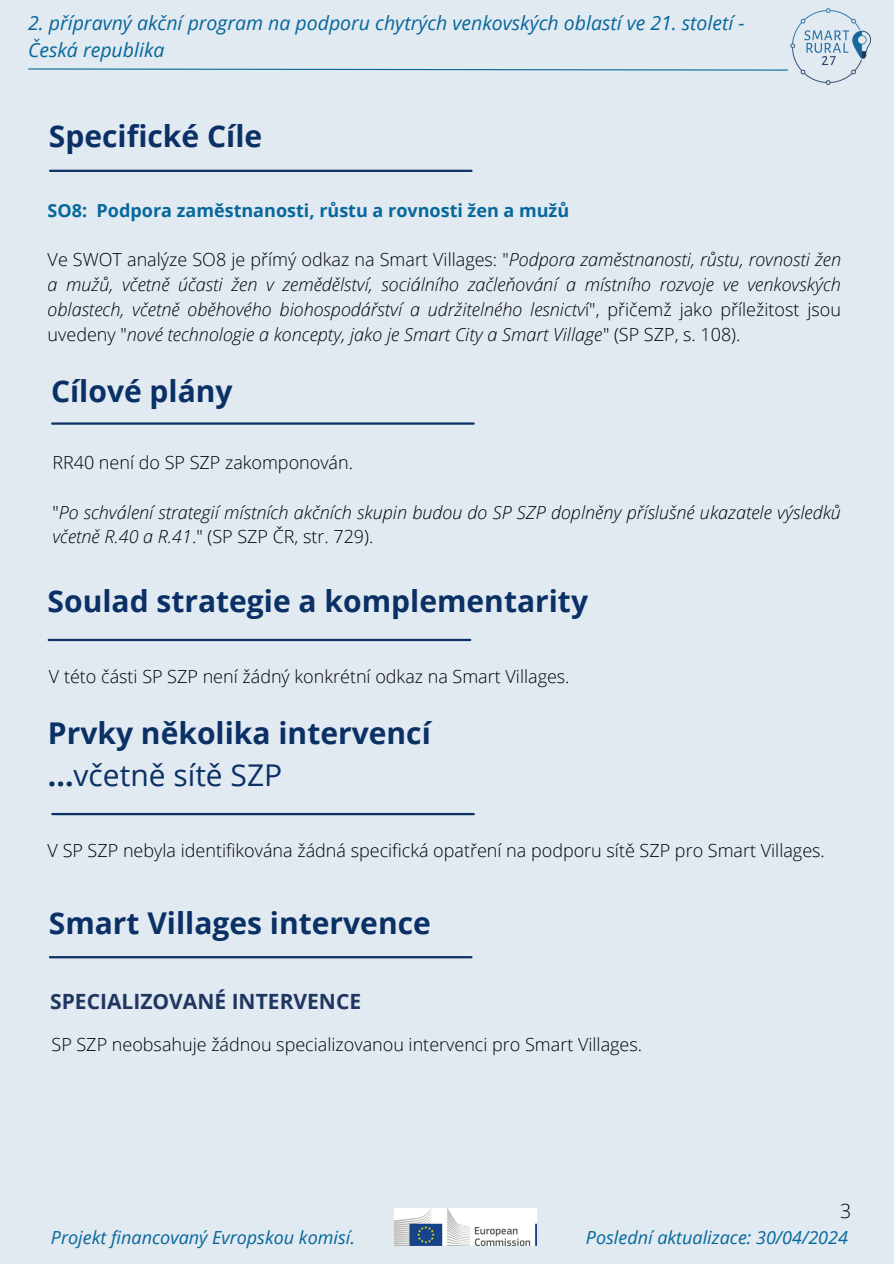
<style>
.page{position:relative;width:894px;height:1264px;background:#fff}
.page>*{position:absolute;margin:0;border:0;box-sizing:border-box;transform-origin:0 0}
.t1{font:700 30px/41.7px "Open Sans";color:#0a3065}
.t2{font:700 21px "Open Sans";color:#1f3661}
.t3{font:italic 19.5px/27px "Open Sans";color:#06679b}
.t4{font:300 19.5px "Open Sans";color:#000}
.t5{font:italic 300 18px/24.8px "Open Sans";color:#000}
.t6{font:300 18px "Open Sans";color:#000}
.t7{font:italic 18px "Open Sans";color:#06679b}
.t8{font:700 18px "Open Sans";color:#06679b}
.s1{font-style:normal}
.s2{font-weight:400}
</style>
<div class="page">
<div style="left:0;top:0;width:893px;height:1263px;background:#e1e9f1"></div>
<img style="left:790px;top:8px;width:81px;height:77px">
<svg style="left:28px;top:68px;width:760px;height:3px"></svg>
<hr style="left:50px;top:170px;width:421px;height:2px;background:#0a3065">
<hr style="left:52px;top:422px;width:421px;height:2px;background:#0a3065">
<hr style="left:49px;top:639px;width:421px;height:2px;background:#0a3065">
<hr style="left:52px;top:813px;width:421px;height:2px;background:#0a3065">
<hr style="left:50px;top:956px;width:421px;height:2px;background:#0a3065">
<img style="left:394px;top:1208px;width:142px;height:37px">
<p class="t3" style="left:28px;top:9px;width:717px">2. přípravný akční program na podporu chytrých venkovských oblastí ve 21. století -<br>Česká republika</p>
<h1 class="t1" style="left:49px;top:114px;width:215px">Specifické Cíle</h1>
<p class="t8" style="left:48px;top:198px;width:523px">SO8: Podpora zaměstnanosti, růstu a rovnosti žen a mužů</p>
<p class="t5" style="left:48px;top:247px;width:794px;text-align:justify"><span class="s1">Ve SWOT analýze SO8 je přímý odkaz na Smart Villages: "</span>Podpora zaměstnanosti, růstu, rovnosti žen a mužů, včetně účasti žen v zemědělství, sociálního začleňování a místního rozvoje ve venkovských oblastech, včetně oběhového biohospodářství a udržitelného lesnictv<span class="s1">í", přičemž jako příležitost jsou uvedeny "</span>nové technologie a koncepty, jako je Smart City a Smart Village<span class="s1">" (SP SZP, s. 108).</span></p>
<h5 class="t1" style="left:51px;top:370px;width:183px">Cílové plány</h5>
<p class="t6" style="left:52px;top:450px;width:302px">RR40 není do SP SZP zakomponován.</p>
<h1 class="t5" style="left:52px;top:499px;width:790px"><span class="s1">"</span>Po schválení strategií místních akčních skupin budou do SP SZP doplněny příslušné ukazatele výsledků včetně R.40 a R.41<span class="s1">." (SP SZP ČR, str. 729).</span></h1>
<h1 class="t1" style="left:48px;top:579px;width:542px">Soulad strategie a komplementarity</h1>
<p class="t6" style="left:49px;top:663px;width:522px">V této části SP SZP není žádný konkrétní odkaz na Smart Villages.</p>
<p class="t1" style="left:48px;top:711px;width:384px">Prvky několika intervencí ...<span class="s2">včetně sítě SZP</span></p>
<h2 class="t6" style="left:48px;top:837px;width:778px">V SP SZP nebyla identifikována žádná specifická opatření na podporu sítě SZP pro Smart Villages.</h2>
<h1 class="t1" style="left:49px;top:901px;width:383px">Smart Villages intervence</h1>
<h3 class="t2" style="left:50px;top:986px;width:312px">SPECIALIZOVANÉ INTERVENCE</h3>
<p class="t6" style="left:51px;top:1031px;width:592px">SP SZP neobsahuje žádnou specializovanou intervenci pro Smart Villages.</p>
<h4 class="t4" style="left:840px;top:1196px;width:13px">3</h4>
<p class="t7" style="left:51px;top:1224px;width:305px">Projekt financovaný Evropskou komisí.</p>
<p class="t7" style="left:585px;top:1224px;width:263px">Poslední aktualizace: 30/04/2024</p>
</div>
